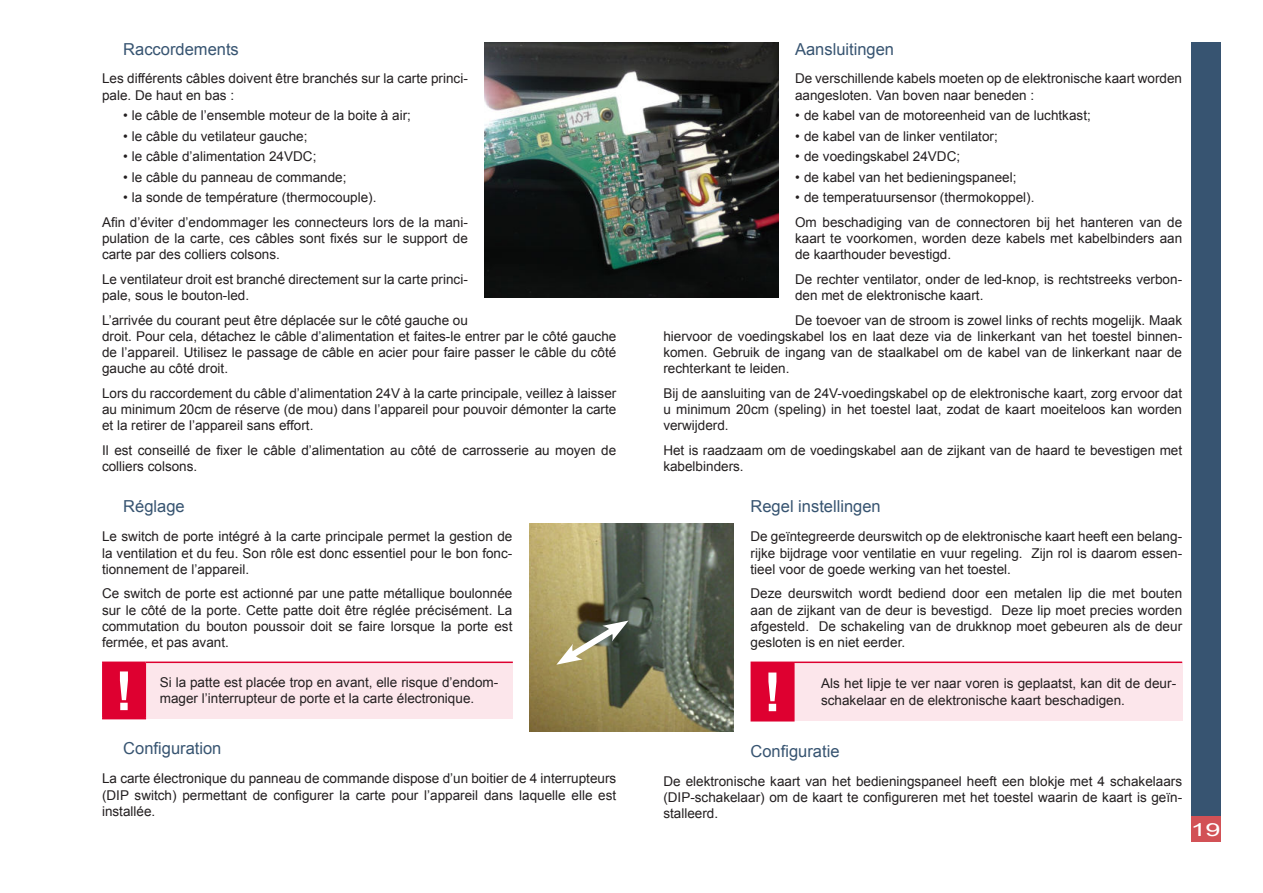
<style>
.page{position:relative;width:1263px;height:893px;background:#fff}
.page>*{position:absolute;margin:0;border:0;box-sizing:border-box;transform-origin:0 0}
.t1{font:700 54px "Arial";color:#fff}
.t2{font:18px "Arial";color:#fff;scale:1.5 1}
.t3{font:16.5px "Arial";color:#375471}
.t4{font:13.5px/16.2px "Arial";color:#231f20}
</style>
<div class="page">
<div style="left:1191px;top:816px;width:29px;height:26px;background:#d25156"></div>
<div style="left:1191px;top:43px;width:29px;height:773px;background:#375471"></div>
<div style="left:103px;top:662px;width:42px;height:57px;background:#de0030"></div>
<div style="left:145px;top:662px;width:368px;height:57px;background:#fce6eb"></div>
<hr style="left:102px;top:661px;width:43px;height:2px;background:#de0030">
<hr style="left:102px;top:663px;width:2px;height:55px;background:#de0030">
<hr style="left:145px;top:661px;width:368px;height:2px;background:#de0030">
<hr style="left:145px;top:663px;width:1px;height:55px;background:#de0030">
<hr style="left:102px;top:718px;width:44px;height:1px;background:#de0030">
<img style="left:529px;top:523px;width:204px;height:209px">
<svg style="left:556px;top:620px;width:72px;height:45px"></svg>
<img style="left:485px;top:43px;width:293px;height:255px">
<div style="left:751px;top:662px;width:43px;height:59px;background:#de0030"></div>
<div style="left:794px;top:662px;width:388px;height:59px;background:#fce6eb"></div>
<hr style="left:750px;top:661px;width:44px;height:2px;background:#de0030">
<hr style="left:750px;top:663px;width:2px;height:57px;background:#de0030">
<hr style="left:794px;top:661px;width:388px;height:2px;background:#de0030">
<hr style="left:750px;top:720px;width:44px;height:1px;background:#de0030">
<p class="t3" style="left:123px;top:42px;width:117px">Raccordements</p>
<p class="t4" style="left:102px;top:72px;width:367px">Les différents câbles doivent être branchés sur la carte princi&shy;pale. De haut en bas :</p>
<p class="t4" style="left:123px;top:107px;width:289px">• le câble de l’ensemble moteur de la boite à air;</p>
<p class="t4" style="left:123px;top:128px;width:186px">• le câble du vetilateur gauche;</p>
<p class="t4" style="left:123px;top:148px;width:195px">• le câble d’alimentation 24VDC;</p>
<p class="t4" style="left:123px;top:169px;width:225px">• le câble du panneau de commande;</p>
<p class="t4" style="left:102px;top:185px;width:367px;line-height:24.8px;text-indent:21px">• la sonde de température (thermocouple).<br>Afin d’éviter d’endommager les connecteurs lors de la mani-</p>
<p class="t4" style="left:102px;top:230px;width:367px">pulation de la carte, ces câbles sont fixés sur le support de carte par des colliers colsons.</p>
<p class="t4" style="left:102px;top:272px;width:367px">Le ventilateur droit est branché directement sur la carte princi&shy;pale, sous le bouton-led.</p>
<p class="t4" style="left:102px;top:313px;width:516px">L’arrivée du courant peut être déplacée sur le côté gauche ou<br>droit. Pour cela, détachez le câble d’alimentation et faites-le entrer par le côté gauche de l’appareil. Utilisez le passage de câble en acier pour faire passer le câble du côté gauche au côté droit.</p>
<p class="t4" style="left:102px;top:386px;width:516px;text-align:justify">Lors du raccordement du câble d’alimentation 24V à la carte principale, veillez à laisser au minimum 20cm de réserve (de mou) dans l’appareil pour pouvoir démonter la carte et la retirer de l’appareil sans effort.</p>
<p class="t4" style="left:102px;top:442px;width:516px">Il est conseillé de fixer le câble d’alimentation au côté de carrosserie au moyen de colliers colsons.</p>
<p class="t3" style="left:123px;top:500px;width:63px">Réglage</p>
<p class="t4" style="left:102px;top:530px;width:412px;text-align:justify">Le switch de porte intégré à la carte principale permet la gestion de la ventilation et du feu. Son rôle est donc essentiel pour le bon fonc&shy;tionnement de l’appareil.</p>
<p class="t4" style="left:102px;top:587px;width:412px;text-align:justify">Ce switch de porte est actionné par une patte métallique boulonnée sur le côté de la porte. Cette patte doit être réglée précisément. La commutation du bouton poussoir doit se faire lorsque la porte est fermée, et pas avant.</p>
<h1 class="t1" style="left:115px;top:671px;width:19px">!</h1>
<p class="t4" style="left:160px;top:676px;width:340px">Si la patte est placée trop en avant, elle risque d’endom&shy;mager l’interrupteur de porte et la carte électronique.</p>
<p class="t3" style="left:123px;top:738px;width:100px">Configuration</p>
<p class="t4" style="left:102px;top:772px;width:516px;text-align:justify">La carte électronique du panneau de commande dispose d’un boitier de 4 interrupteurs (DIP switch) permettant de configurer la carte pour l’appareil dans laquelle elle est installée.</p>
<p class="t3" style="left:795px;top:42px;width:101px">Aansluitingen</p>
<p class="t4" style="left:795px;top:72px;width:389px">De verschillende kabels moeten op de elektronische kaart worden aangesloten. Van boven naar beneden :</p>
<p class="t4" style="left:795px;top:107px;width:297px">• de kabel van de motoreenheid van de luchtkast;</p>
<p class="t4" style="left:795px;top:128px;width:204px">• de kabel van de linker ventilator;</p>
<p class="t4" style="left:795px;top:148px;width:167px">• de voedingskabel 24VDC;</p>
<p class="t4" style="left:795px;top:169px;width:223px">• de kabel van het bedieningspaneel;</p>
<p class="t4" style="left:795px;top:185px;width:389px;line-height:24.8px">• de temperatuursensor (thermokoppel).<br>Om beschadiging van de connectoren bij het hanteren van de</p>
<p class="t4" style="left:795px;top:231px;width:389px">kaart te voorkomen, worden deze kabels met kabelbinders aan de kaarthouder bevestigd.</p>
<p class="t4" style="left:795px;top:272px;width:389px">De rechter ventilator, onder de led-knop, is rechtstreeks verbon&shy;den met de elektronische kaart.</p>
<p class="t4" style="left:663px;top:313px;width:520px;text-align:justify;text-indent:132px">De toevoer van de stroom is zowel links of rechts mogelijk. Maak hiervoor de voedingskabel los en laat deze via de linkerkant van het toestel binnen&shy;komen. Gebruik de ingang van de staalkabel om de kabel van de linkerkant naar de rechterkant te leiden.</p>
<p class="t4" style="left:663px;top:386px;width:520px;text-align:justify">Bij de aansluiting van de 24V-voedingskabel op de elektronische kaart, zorg ervoor dat u minimum 20cm (speling) in het toestel laat, zodat de kaart moeiteloos kan worden verwijderd.</p>
<p class="t4" style="left:663px;top:443px;width:520px">Het is raadzaam om de voedingskabel aan de zijkant van de haard te bevestigen met kabelbinders.</p>
<p class="t3" style="left:750px;top:500px;width:132px">Regel instellingen</p>
<p class="t4" style="left:750px;top:530px;width:433px;text-align:justify">De geïntegreerde deurswitch op de elektronische kaart heeft een belang&shy;rijke bijdrage voor ventilatie en vuur regeling. Zijn rol is daarom essen&shy;tieel voor de goede werking van het toestel.</p>
<p class="t4" style="left:750px;top:587px;width:433px;text-align:justify">Deze deurswitch wordt bediend door een metalen lip die met bouten aan de zijkant van de deur is bevestigd. Deze lip moet precies worden afgesteld. De schakeling van de drukknop moet gebeuren als de deur gesloten is en niet eerder.</p>
<h1 class="t1" style="left:763px;top:672px;width:19px">!</h1>
<p class="t4" style="left:821px;top:677px;width:357px">Als het lipje te ver naar voren is geplaatst, kan dit de deur&shy;schakelaar en de elektronische kaart beschadigen.</p>
<p class="t3" style="left:750px;top:740px;width:90px">Configuratie</p>
<p class="t4" style="left:663px;top:774px;width:520px;text-align:justify">De elektronische kaart van het bedieningspaneel heeft een blokje met 4 schakelaars (DIP-schakelaar) om de kaart te configureren met het toestel waarin de kaart is geïn&shy;stalleerd.</p>
<h2 class="t2" style="left:1191px;top:822px;width:21px">19</h2>
</div>
